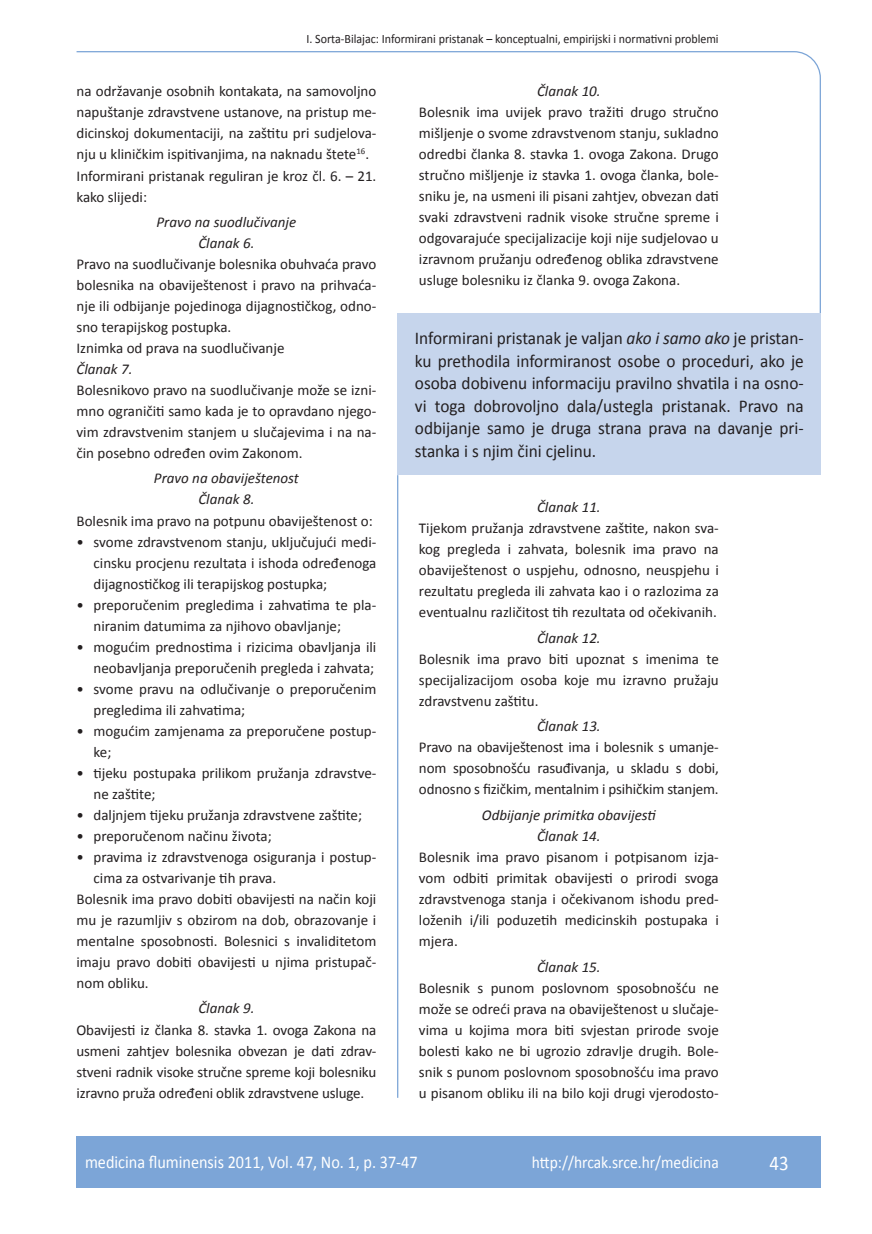
<style>
.page{position:relative;width:872px;height:1234px;background:#fff}
.page>*{position:absolute;margin:0;border:0;box-sizing:border-box;transform-origin:0 0}
.t1{font:21px "Calibri";color:#fff;scale:.9 1}
.t2{font:18px/22.5px "Calibri";color:#231f20;text-align:justify;scale:.96 1}
.t3{font:18px "Calibri";color:#fff;scale:.9 1}
.t4{font:17.25px "Calibri";color:#fff;scale:.9 1}
.t5{font:15px/21px "Calibri";color:#231f20;text-align:justify}
.t6{font:italic 15px/21px "Calibri";color:#231f20;text-align:center}
.t7{font:12.75px "Calibri";color:#231f20;scale:.94 1}
.s1{font-style:italic}
</style>
<div class="page">
<svg style="left:76px;top:51px;width:745px;height:275px"></svg>
<hr style="left:397px;top:475px;width:1px;height:622px;background:#7ca5d7">
<div style="left:77px;top:1135px;width:744px;height:51px;background:#7ca5d7"></div>
<div style="left:398px;top:313px;width:423px;height:161px;background:#c6d5ec"></div>
<p class="t7" style="left:306px;top:30px;width:440px">I. Sorta-Bilajac: Informirani pristanak – konceptualni, empirijski i normativni problemi</p>
<p class="t5" style="left:77px;top:80px;width:301px;text-align:left">na održavanje osobnih kontakata, na samovoljno napuštanje zdravstvene ustanove, na pristup me&shy;dicinskoj dokumentaciji, na zaštitu pri sudjelova&shy;nju u kliničkim ispitivanjima, na naknadu štete<sup>16</sup>.<br>Informirani pristanak reguliran je kroz čl. 6. – 21. kako slijedi:</p>
<p class="t6" style="left:157px;top:210px;width:141px">Pravo na suodlučivanje<br>Članak 6.</p>
<p class="t5" style="left:77px;top:253px;width:301px;text-align:left">Pravo na suodlučivanje bolesnika obuhvaća pravo bolesnika na obaviještenost i pravo na prihvaća&shy;nje ili odbijanje pojedinoga dijagnostičkog, odno&shy;sno terapijskog postupka.<br>Iznimka od prava na suodlučivanje</p>
<p class="t6" style="left:77px;top:358px;width:57px">Članak 7.</p>
<p class="t5" style="left:77px;top:379px;width:301px">Bolesnikovo pravo na suodlučivanje može se izni&shy;mno ograničiti samo kada je to opravdano njego&shy;vim zdravstvenim stanjem u slučajevima i na na&shy;čin posebno određen ovim Zakonom.</p>
<p class="t6" style="left:154px;top:467px;width:146px">Pravo na obaviještenost<br>Članak 8.</p>
<p class="t5" style="left:77px;top:509px;width:298px">Bolesnik ima pravo na potpunu obaviještenost o:</p>
<p class="t5" style="left:94px;top:530px;width:284px;text-indent:-17px">• svome zdravstvenom stanju, uključujući medi&shy;cinsku procjenu rezultata i ishoda određenoga dijagnostičkog ili terapijskog postupka;</p>
<p class="t5" style="left:94px;top:593px;width:284px;text-indent:-17px">• preporučenim pregledima i zahvatima te pla&shy;niranim datumima za njihovo obavljanje;</p>
<p class="t5" style="left:77px;top:635px;width:301px;text-align:right">• mogućim prednostima i rizicima obavljanja ili neobavljanja preporučenih pregleda i zahvata;</p>
<p class="t5" style="left:94px;top:677px;width:284px;text-indent:-17px">• svome pravu na odlučivanje o preporučenim pregledima ili zahvatima;</p>
<p class="t5" style="left:94px;top:719px;width:284px;text-indent:-17px">• mogućim zamjenama za preporučene postup&shy;ke;</p>
<p class="t5" style="left:94px;top:761px;width:284px;text-indent:-17px">• tijeku postupaka prilikom pružanja zdravstve&shy;ne zaštite;</p>
<p class="t5" style="left:77px;top:803px;width:287px">• daljnjem tijeku pružanja zdravstvene zaštite;</p>
<p class="t5" style="left:77px;top:824px;width:197px">• preporučenom načinu života;</p>
<p class="t5" style="left:77px;top:845px;width:301px">• pravima iz zdravstvenoga osiguranja i postup-</p>
<p class="t5" style="left:94px;top:866px;width:184px">cima za ostvarivanje tih prava.</p>
<p class="t5" style="left:77px;top:887px;width:301px">Bolesnik ima pravo dobiti obavijesti na način koji</p>
<p class="t5" style="left:77px;top:908px;width:301px">mu je razumljiv s obzirom na dob, obrazovanje i</p>
<p class="t5" style="left:77px;top:929px;width:301px">mentalne sposobnosti. Bolesnici s invaliditetom</p>
<p class="t5" style="left:77px;top:950px;width:301px">imaju pravo dobiti obavijesti u njima pristupač-</p>
<p class="t5" style="left:77px;top:971px;width:74px">nom obliku.</p>
<p class="t6" style="left:198px;top:997px;width:57px">Članak 9.</p>
<p class="t5" style="left:77px;top:1018px;width:301px">Obavijesti iz članka 8. stavka 1. ovoga Zakona na usmeni zahtjev bolesnika obvezan je dati zdrav&shy;stveni radnik visoke stručne spreme koji bolesniku izravno pruža određeni oblik zdravstvene usluge.</p>
<p class="t6" style="left:537px;top:80px;width:65px">Članak 10.</p>
<p class="t5" style="left:419px;top:101px;width:301px">Bolesnik ima uvijek pravo tražiti drugo stručno mišljenje o svome zdravstvenom stanju, sukladno odredbi članka 8. stavka 1. ovoga Zakona. Drugo stručno mišljenje iz stavka 1. ovoga članka, bole&shy;sniku je, na usmeni ili pisani zahtjev, obvezan dati svaki zdravstveni radnik visoke stručne spreme i odgovarajuće specijalizacije koji nije sudjelovao u izravnom pružanju određenog oblika zdravstvene usluge bolesniku iz članka 9. ovoga Zakona.</p>
<p class="t2" style="left:415px;top:326px;width:407px">Informirani pristanak je valjan <span class="s1">ako i samo ako</span> je pristan&shy;ku prethodila informiranost osobe o proceduri, ako je osoba dobivenu informaciju pravilno shvatila i na osno&shy;vi toga dobrovoljno dala/ustegla pristanak. Pravo na odbijanje samo je druga strana prava na davanje pri&shy;stanka i s njim čini cjelinu.</p>
<p class="t6" style="left:537px;top:495px;width:65px">Članak 11.</p>
<p class="t5" style="left:419px;top:516px;width:301px">Tijekom pružanja zdravstvene zaštite, nakon sva&shy;kog pregleda i zahvata, bolesnik ima pravo na obaviještenost o uspjehu, odnosno, neuspjehu i rezultatu pregleda ili zahvata kao i o razlozima za eventualnu različitost tih rezultata od očekivanih.</p>
<p class="t6" style="left:537px;top:626px;width:65px">Članak 12.</p>
<p class="t5" style="left:419px;top:647px;width:301px">Bolesnik ima pravo biti upoznat s imenima te specijalizacijom osoba koje mu izravno pružaju zdravstvenu zaštitu.</p>
<p class="t6" style="left:537px;top:714px;width:65px">Članak 13.</p>
<p class="t5" style="left:419px;top:736px;width:301px">Pravo na obaviještenost ima i bolesnik s umanje&shy;nom sposobnošću rasuđivanja, u skladu s dobi, odnosno s fizičkim, mentalnim i psihičkim stanjem.</p>
<p class="t6" style="left:482px;top:803px;width:176px">Odbijanje primitka obavijesti<br>Članak 14.</p>
<p class="t5" style="left:419px;top:845px;width:301px">Bolesnik ima pravo pisanom i potpisanom izja&shy;vom odbiti primitak obavijesti o prirodi svoga zdravstvenoga stanja i očekivanom ishodu pred&shy;loženih i/ili poduzetih medicinskih postupaka i mjera.</p>
<p class="t6" style="left:537px;top:955px;width:65px">Članak 15.</p>
<p class="t5" style="left:419px;top:976px;width:301px">Bolesnik s punom poslovnom sposobnošću ne može se odreći prava na obaviještenost u slučaje&shy;vima u kojima mora biti svjestan prirode svoje bolesti kako ne bi ugrozio zdravlje drugih. Bole&shy;snik s punom poslovnom sposobnošću ima pravo u pisanom obliku ili na bilo koji drugi vjerodosto-</p>
<p class="t3" style="left:85px;top:1150px;width:371px">medicina fluminensis 2011, Vol. 47, No. 1, p. 37-47</p>
<p class="t4" style="left:532px;top:1151px;width:209px">http://hrcak.srce.hr/medicina</p>
<h1 class="t1" style="left:769px;top:1149px;width:23px">43</h1>
</div>
